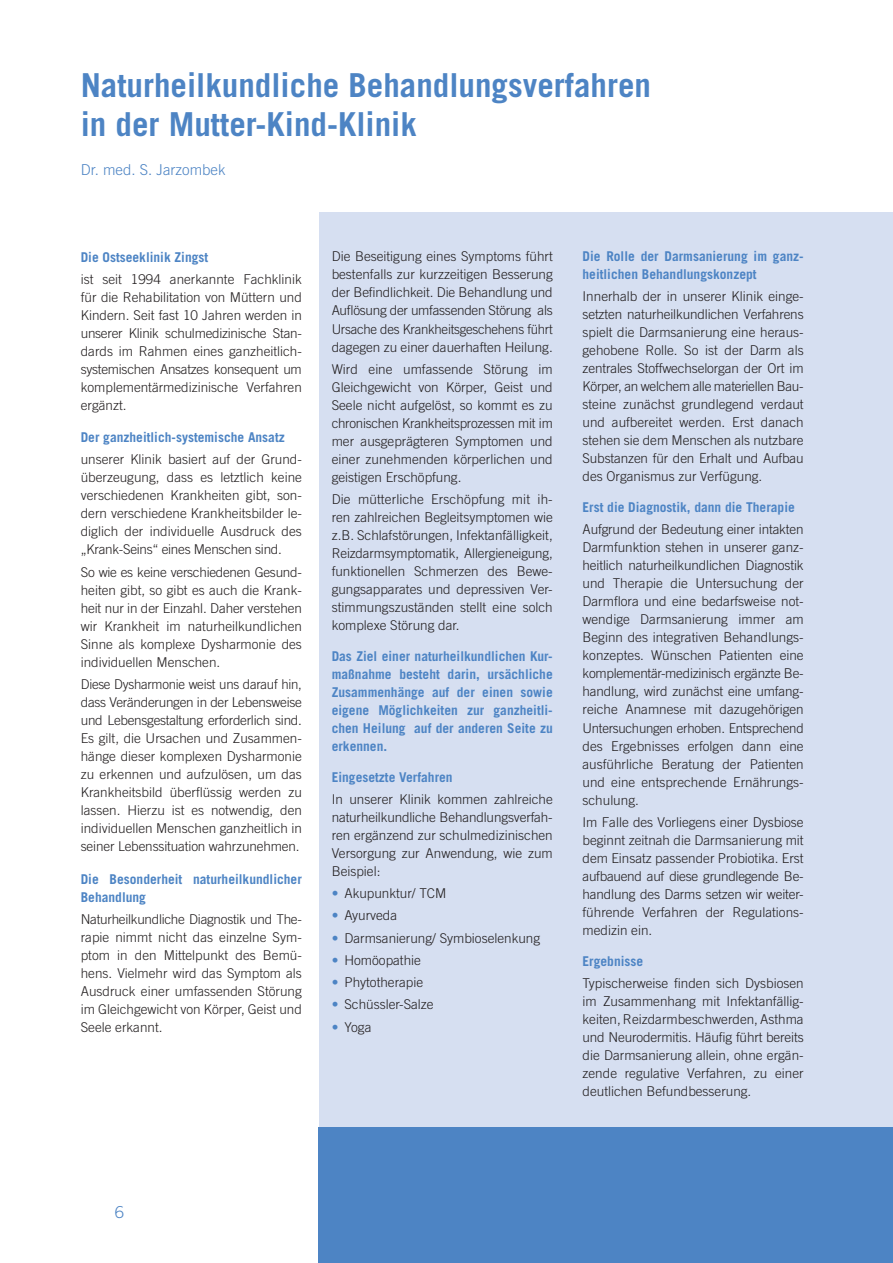
<style>
.page{position:relative;width:893px;height:1263px;background:#fff}
.page>*{position:absolute;margin:0;border:0;box-sizing:border-box;transform-origin:0 0}
.t1{font:700 33px/39px "Trade Gothic";color:#4d84c4}
.t2{font:300 16.5px "Trade Gothic";color:#4d84c4}
.t3{font:300 15px "Trade Gothic";color:#4d84c4}
.t4{font:300 13.5px/18px "Trade Gothic";color:#231f20;text-align:justify}
.t5{font:700 13.5px/18px "Trade Gothic";color:#4d84c4}
.s1{color:#4d84c4}
</style>
<div class="page">
<div style="left:319px;top:1080px;width:574px;height:183px;background:#4d84c4"></div>
<div style="left:0;top:213px;width:893px;height:914px;background:#d6dff1"></div>
<div style="left:0;top:213px;width:319px;height:914px;background:#fff"></div>
<h1 class="t1" style="left:81px;top:66px;width:572px">Naturheilkundliche Behandlungsverfahren in der Mutter-Kind-Klinik</h1>
<p class="t3" style="left:81px;top:161px;width:146px">Dr. med. S. Jarzombek</p>
<p class="t5" style="left:81px;top:247px;width:129px">Die Ostseeklinik Zingst</p>
<p class="t4" style="left:81px;top:270px;width:223px">ist seit 1994 anerkannte Fachklinik für die Rehabilitation von Müttern und Kindern. Seit fast 10 Jahren werden in unserer Klinik schulmedizinische Stan&shy;dards im Rahmen eines ganzheitlich&shy;systemischen Ansatzes konsequent um komplementärmedizinische Verfahren ergänzt.</p>
<p class="t5" style="left:81px;top:428px;width:205px">Der ganzheitlich-systemische Ansatz</p>
<p class="t4" style="left:81px;top:450px;width:223px">unserer Klinik basiert auf der Grund&shy;überzeugung, dass es letztlich keine verschiedenen Krankheiten gibt, son&shy;dern verschiedene Krankheitsbilder le&shy;diglich der individuelle Ausdruck des „Krank-Seins“ eines Menschen sind.</p>
<p class="t4" style="left:81px;top:563px;width:223px">So wie es keine verschiedenen Gesund&shy;heiten gibt, so gibt es auch die Krank&shy;heit nur in der Einzahl. Daher verstehen wir Krankheit im naturheilkundlichen Sinne als komplexe Dysharmonie des individuellen Menschen.</p>
<p class="t4" style="left:81px;top:675px;width:223px">Diese Dysharmonie weist uns darauf hin, dass Veränderungen in der Lebensweise und Lebensgestaltung erforderlich sind.<br>Es gilt, die Ursachen und Zusammen&shy;hänge dieser komplexen Dysharmonie zu erkennen und aufzulösen, um das Krankheitsbild überflüssig werden zu lassen. Hierzu ist es notwendig, den individuellen Menschen ganzheitlich in seiner Lebenssituation wahrzunehmen.</p>
<p class="t5" style="left:81px;top:869px;width:223px">Die Besonderheit naturheilkundlicher<br>Behandlung</p>
<p class="t4" style="left:81px;top:910px;width:223px">Naturheilkundliche Diagnostik und The&shy;rapie nimmt nicht das einzelne Sym&shy;ptom in den Mittelpunkt des Bemü&shy;hens. Vielmehr wird das Symptom als Ausdruck einer umfassenden Störung im Gleichgewicht von Körper, Geist und Seele erkannt.</p>
<p class="t4" style="left:332px;top:247px;width:223px">Die Beseitigung eines Symptoms führt bestenfalls zur kurzzeitigen Besserung der Befindlichkeit. Die Behandlung und Auflösung der umfassenden Störung als Ursache des Krankheitsgeschehens führt dagegen zu einer dauerhaften Heilung.</p>
<p class="t4" style="left:332px;top:360px;width:223px">Wird eine umfassende Störung im Gleichgewicht von Körper, Geist und Seele nicht aufgelöst, so kommt es zu chronischen Krankheitsprozessen mit im mer ausgeprägteren Symptomen und einer zunehmenden körperlichen und geistigen Erschöpfung.</p>
<p class="t4" style="left:332px;top:490px;width:223px">Die mütterliche Erschöpfung mit ih&shy;ren zahlreichen Begleitsymptomen wie z.B. Schlafstörungen, Infektanfälligkeit, Reizdarmsymptomatik, Allergieneigung, funktionellen Schmerzen des Bewe&shy;gungsapparates und depressiven Ver&shy;stimmungszuständen stellt eine solch komplexe Störung dar.</p>
<p class="t5" style="left:332px;top:647px;width:223px;text-align:justify">Das Ziel einer naturheilkundlichen Kur&shy;maßnahme besteht darin, ursächliche Zusammenhänge auf der einen sowie eigene Möglichkeiten zur ganzheitli&shy;chen Heilung auf der anderen Seite zu erkennen.</p>
<p class="t5" style="left:332px;top:767px;width:123px">Eingesetzte Verfahren</p>
<p class="t4" style="left:332px;top:790px;width:223px">In unserer Klinik kommen zahlreiche naturheilkundliche Behandlungsverfah&shy;ren ergänzend zur schulmedizinischen Versorgung zur Anwendung, wie zum Beispiel:</p>
<p class="t4" style="left:332px;top:884px;width:116px"><span class="s1">•</span> Akupunktur/ TCM</p>
<p class="t4" style="left:332px;top:906px;width:67px"><span class="s1">•</span> Ayurveda</p>
<p class="t4" style="left:332px;top:928px;width:210px"><span class="s1">•</span> Darmsanierung/ Symbioselenkung</p>
<p class="t4" style="left:332px;top:951px;width:91px"><span class="s1">•</span> Homöopathie</p>
<p class="t4" style="left:332px;top:973px;width:93px"><span class="s1">•</span> Phytotherapie</p>
<p class="t4" style="left:332px;top:995px;width:104px"><span class="s1">•</span> Schüssler-Salze</p>
<p class="t4" style="left:332px;top:1017px;width:41px"><span class="s1">•</span> Yoga</p>
<p class="t5" style="left:583px;top:247px;width:223px">Die Rolle der Darmsanierung im ganz&shy;heitlichen Behandlungskonzept</p>
<p class="t4" style="left:583px;top:287px;width:223px">Innerhalb der in unserer Klinik einge&shy;setzten naturheilkundlichen Verfahrens spielt die Darmsanierung eine heraus&shy;gehobene Rolle. So ist der Darm als zentrales Stoffwechselorgan der Ort im Körper, an welchem alle materiellen Bau&shy;steine zunächst grundlegend verdaut und aufbereitet werden. Erst danach stehen sie dem Menschen als nutzbare Substanzen für den Erhalt und Aufbau des Organismus zur Verfügung.</p>
<p class="t5" style="left:583px;top:498px;width:214px">Erst die Diagnostik, dann die Therapie</p>
<p class="t4" style="left:583px;top:520px;width:223px">Aufgrund der Bedeutung einer intakten Darmfunktion stehen in unserer ganz&shy;heitlich naturheilkundlichen Diagnostik und Therapie die Untersuchung der Darmflora und eine bedarfsweise not&shy;wendige Darmsanierung immer am Beginn des integrativen Behandlungs&shy;konzeptes. Wünschen Patienten eine komplementär-medizinisch ergänzte Be&shy;handlung, wird zunächst eine umfang&shy;reiche Anamnese mit dazugehörigen Untersuchungen erhoben. Entsprechend des Ergebnisses erfolgen dann eine ausführliche Beratung der Patienten und eine entsprechende Ernährungs&shy;schulung.</p>
<p class="t4" style="left:583px;top:813px;width:223px">Im Falle des Vorliegens einer Dysbiose beginnt zeitnah die Darmsanierung mit dem Einsatz passender Probiotika. Erst aufbauend auf diese grundlegende Be&shy;handlung des Darms setzen wir weiter&shy;führende Verfahren der Regulations&shy;medizin ein.</p>
<p class="t5" style="left:583px;top:951px;width:62px">Ergebnisse</p>
<p class="t4" style="left:583px;top:974px;width:223px">Typischerweise finden sich Dysbiosen im Zusammenhang mit Infektanfällig&shy;keiten, Reizdarmbeschwerden, Asthma und Neurodermitis. Häufig führt bereits die Darmsanierung allein, ohne ergän&shy;zende regulative Verfahren, zu einer deutlichen Befundbesserung.</p>
<p class="t2" style="left:115px;top:1202px;width:11px">6</p>
</div>
